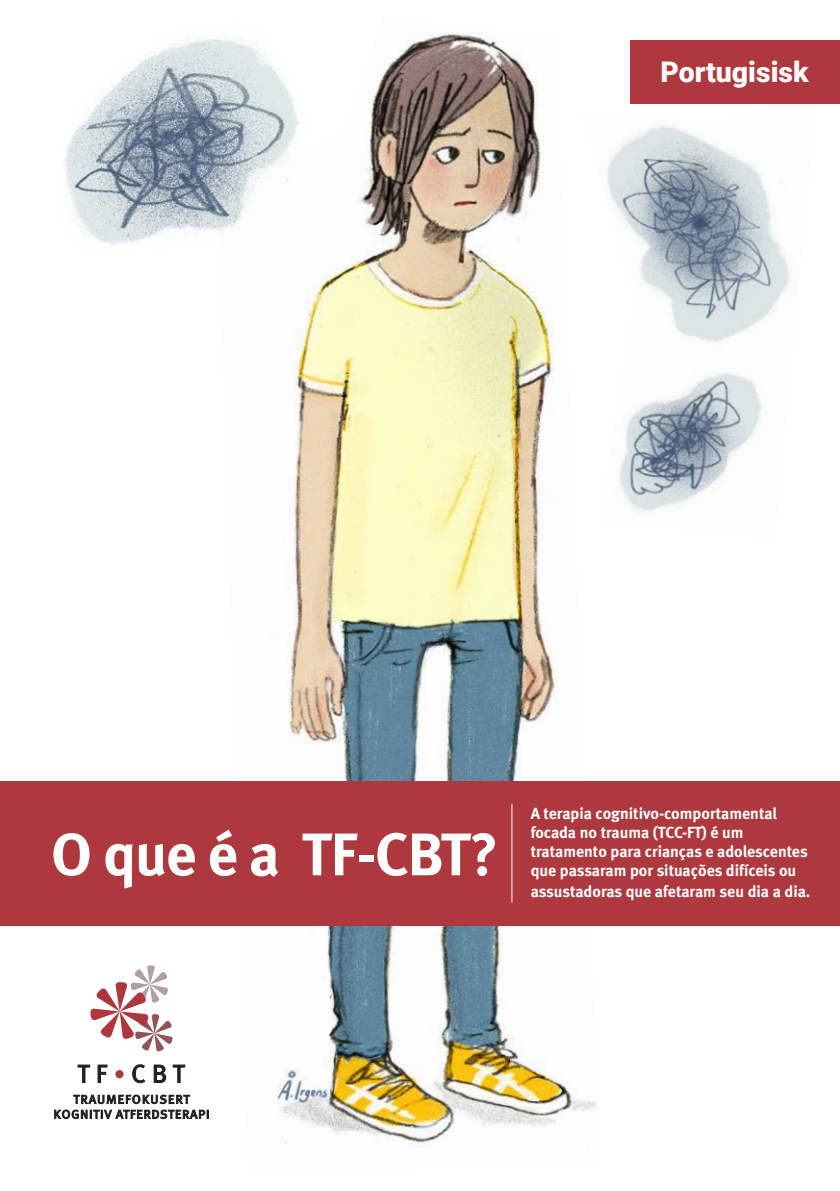
<style>
.page{position:relative;width:840px;height:1191px;background:#fff}
.page>*{position:absolute;margin:0;border:0;box-sizing:border-box;transform-origin:0 0}
.t1{font:700 60px "Meta";letter-spacing:-.02em;color:#fff}
.t2{font:900 28.4px "Roboto";color:#fff}
.t3{font:700 16px/19.2px "Meta";color:#fff}
</style>
<div class="page">
<img style="left:270px;top:32px;width:327px;height:1114px">
<svg style="left:54px;top:1094px;width:154px;height:24px"></svg>
<svg style="left:78px;top:1064px;width:12px;height:18px"></svg>
<svg style="left:98px;top:1064px;width:9px;height:18px"></svg>
<div style="left:115px;top:1070px;width:8px;height:8px;background:#ae373d;border-radius:50%"></div>
<svg style="left:132px;top:1064px;width:13px;height:19px"></svg>
<svg style="left:154px;top:1064px;width:12px;height:18px"></svg>
<svg style="left:173px;top:1064px;width:12px;height:18px"></svg>
<svg style="left:90px;top:965px;width:83px;height:86px"></svg>
<img style="left:582px;top:97px;width:208px;height:441px">
<div style="left:0;top:781px;width:839px;height:145px;background:#ad383d"></div>
<img style="left:64px;top:32px;width:244px;height:221px">
<hr style="left:511px;top:804px;width:1px;height:98px;background:#fff">
<div style="left:630px;top:40px;width:209px;height:64px;background:#ad383d"></div>
<h2 class="t2" style="left:660px;top:52px;width:150px">Portugisisk</h2>
<h1 class="t1" style="left:51px;top:818px;width:448px">O que é a TF-CBT?</h1>
<p class="t3" style="left:530px;top:803px;width:278px">A terapia cognitivo-comportamental focada no trauma (TCC-FT) é um tratamento para crianças e adolescentes que passaram por situações difíceis ou</p>
<p class="t3" style="left:530px;top:882px;width:281px">assustadoras que afetaram seu dia a dia.</p>
</div>
